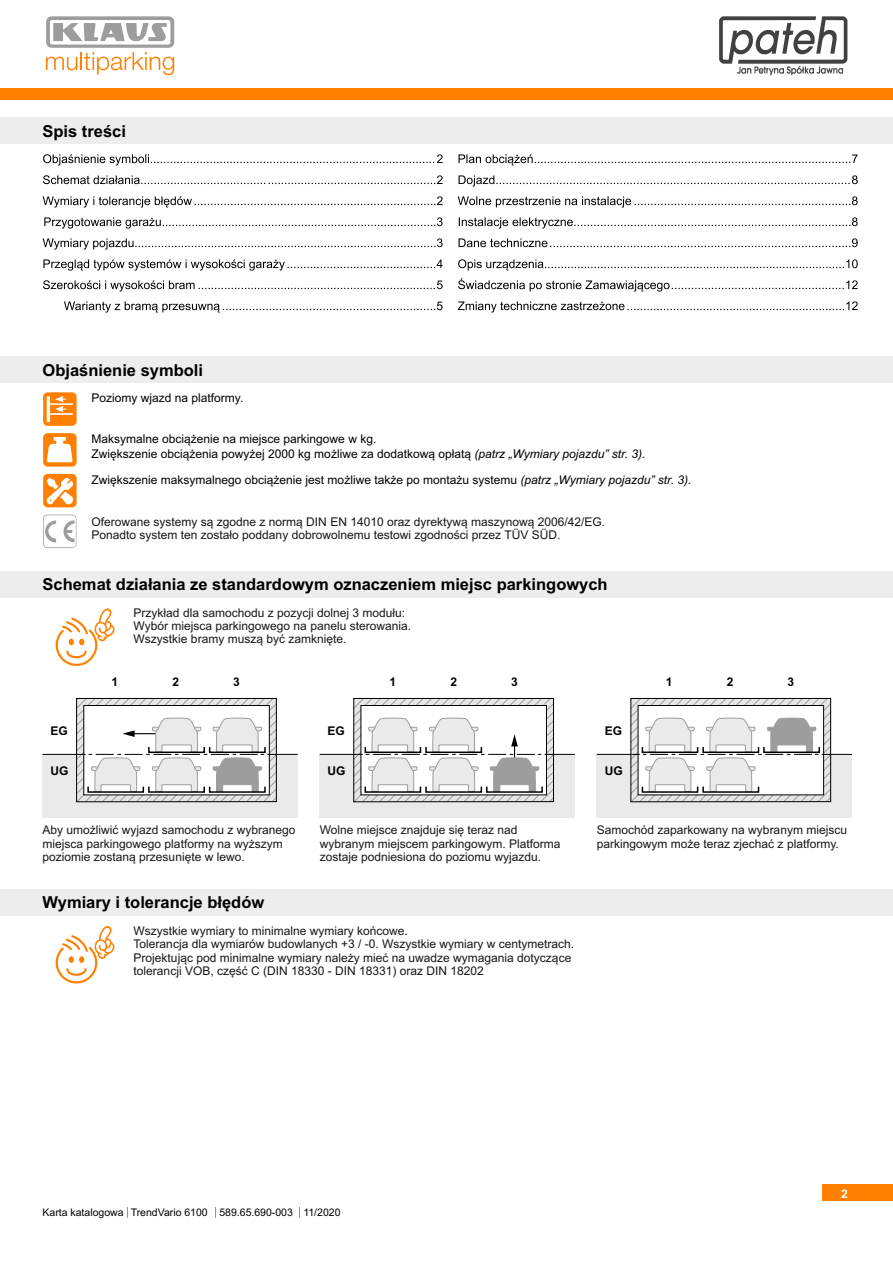
<style>
.page{position:relative;width:893px;height:1262px;background:#fff}
.page>*{position:absolute;margin:0;border:0;box-sizing:border-box;transform-origin:0 0}
.t1{font:700 16.5px "Arial";color:#000}
.t2{font:12px/13.4px "Arial";color:#151616}
.t3{font:12px/15px "Arial";color:#000}
.t4{font:700 12px "Arial";color:#000}
.t5{font:700 12px "Arial";color:#fff}
.t6{font:10.5px "Arial";color:#000}
.s1{font-style:italic}
</style>
<div class="page">
<svg style="left:46px;top:16px;width:128px;height:59px"></svg>
<div style="left:0;top:88px;width:893px;height:12px;background:#ff8000"></div>
<div style="left:821px;top:1184px;width:72px;height:17px;background:#ff8000"></div>
<div style="left:0;top:118px;width:893px;height:26px;background:#ededed"></div>
<div style="left:0;top:357px;width:893px;height:26px;background:#ededed"></div>
<div style="left:43px;top:392px;width:34px;height:34px;background:#ff8000;border-radius:4px"></div>
<svg style="left:47px;top:396px;width:26px;height:26px"></svg>
<div style="left:43px;top:433px;width:34px;height:33px;background:#ff8000;border-radius:4px"></div>
<svg style="left:47px;top:437px;width:26px;height:25px"></svg>
<div style="left:43px;top:474px;width:34px;height:33px;background:#ff8000;border-radius:4px"></div>
<svg style="left:47px;top:478px;width:26px;height:26px"></svg>
<svg style="left:43px;top:514px;width:34px;height:34px"></svg>
<div style="left:0;top:571px;width:893px;height:26px;background:#ededed"></div>
<svg style="left:56px;top:608px;width:59px;height:58px"></svg>
<div style="left:43px;top:754px;width:255px;height:64px;background:#eaeaea"></div>
<hr style="left:43px;top:754px;width:34px;height:1px;background:#000">
<svg style="left:76px;top:698px;width:222px;height:104px"></svg>
<div style="left:209px;top:746px;width:57px;height:7px;border:1px solid #000"></div>
<div style="left:320px;top:754px;width:255px;height:64px;background:#eaeaea"></div>
<hr style="left:320px;top:754px;width:34px;height:1px;background:#000">
<svg style="left:353px;top:698px;width:222px;height:104px"></svg>
<div style="left:425px;top:746px;width:57px;height:7px;border:1px solid #000"></div>
<div style="left:596px;top:754px;width:255px;height:64px;background:#eaeaea"></div>
<hr style="left:596px;top:754px;width:35px;height:1px;background:#000">
<svg style="left:630px;top:698px;width:221px;height:104px"></svg>
<div style="left:702px;top:746px;width:57px;height:7px;border:1px solid #000"></div>
<div style="left:0;top:889px;width:893px;height:26px;background:#ededed"></div>
<svg style="left:56px;top:926px;width:59px;height:57px"></svg>
<svg style="left:719px;top:16px;width:128px;height:59px"></svg>
<svg style="left:43px;top:154px;width:399px;height:11px"></svg>
<svg style="left:43px;top:175px;width:399px;height:9px"></svg>
<svg style="left:43px;top:196px;width:399px;height:11px"></svg>
<svg style="left:44px;top:217px;width:398px;height:11px"></svg>
<svg style="left:43px;top:238px;width:399px;height:11px"></svg>
<svg style="left:43px;top:259px;width:399px;height:11px"></svg>
<svg style="left:43px;top:280px;width:399px;height:11px"></svg>
<svg style="left:64px;top:301px;width:378px;height:11px"></svg>
<svg style="left:458px;top:154px;width:399px;height:11px"></svg>
<svg style="left:458px;top:175px;width:399px;height:11px"></svg>
<svg style="left:458px;top:196px;width:399px;height:11px"></svg>
<svg style="left:458px;top:217px;width:399px;height:11px"></svg>
<svg style="left:458px;top:238px;width:399px;height:9px"></svg>
<svg style="left:458px;top:259px;width:399px;height:11px"></svg>
<svg style="left:458px;top:278px;width:399px;height:13px"></svg>
<svg style="left:458px;top:301px;width:399px;height:11px"></svg>
<h1 class="t1" style="left:43px;top:125px;width:85px">Spis treści</h1>
<h1 class="t1" style="left:43px;top:363px;width:162px">Objaśnienie symboli</h1>
<p class="t3" style="left:91px;top:391px;width:153px">Poziomy wjazd na platformy.</p>
<p class="t3" style="left:91px;top:432px;width:555px">Maksymalne obciążenie na miejsce parkingowe w kg.<br>Zwiększenie obciążenia powyżej 2000 kg możliwe za dodatkową opłatą <span class="s1">(patrz „Wymiary pojazdu” str. 3).</span></p>
<p class="t3" style="left:91px;top:473px;width:601px">Zwiększenie maksymalnego obciążenie jest możliwe także po montażu systemu <span class="s1">(patrz „Wymiary pojazdu” str. 3).</span></p>
<p class="t2" style="left:91px;top:516px;width:515px">Oferowane systemy są zgodne z normą DIN EN 14010 oraz dyrektywą maszynową 2006/42/EG.<br>Ponadto system ten zostało poddany dobrowolnemu testowi zgodności przez TÜV SÜD.</p>
<h1 class="t1" style="left:43px;top:578px;width:566px">Schemat działania ze standardowym oznaczeniem miejsc parkingowych</h1>
<p class="t4" style="left:50px;top:726px;width:19px">EG</p>
<p class="t4" style="left:50px;top:766px;width:19px">UG</p>
<p class="t2" style="left:134px;top:607px;width:279px">Przykład dla samochodu z pozycji dolnej 3 modułu:<br>Wybór miejsca parkingowego na panelu sterowania.<br>Wszystkie bramy muszą być zamknięte.</p>
<p class="t4" style="left:112px;top:677px;width:8px">1</p>
<p class="t4" style="left:172px;top:677px;width:8px">2</p>
<p class="t4" style="left:233px;top:677px;width:8px">3</p>
<p class="t4" style="left:327px;top:726px;width:19px">EG</p>
<p class="t4" style="left:327px;top:766px;width:19px">UG</p>
<p class="t4" style="left:389px;top:677px;width:8px">1</p>
<p class="t4" style="left:450px;top:677px;width:8px">2</p>
<p class="t4" style="left:511px;top:677px;width:8px">3</p>
<p class="t4" style="left:604px;top:726px;width:19px">EG</p>
<p class="t4" style="left:604px;top:766px;width:19px">UG</p>
<p class="t4" style="left:666px;top:677px;width:8px">1</p>
<p class="t4" style="left:726px;top:677px;width:8px">2</p>
<p class="t4" style="left:787px;top:677px;width:8px">3</p>
<p class="t2" style="left:43px;top:824px;width:254px">Aby umożliwić wyjazd samochodu z wybranego miejsca parkingowego platformy na wyższym poziomie zostaną przesunięte w lewo.</p>
<p class="t2" style="left:320px;top:824px;width:242px">Wolne miejsce znajduje się teraz nad wybranym miejscem parkingowym. Platforma zostaje podniesiona do poziomu wyjazdu.</p>
<p class="t2" style="left:596px;top:824px;width:252px">Samochód zaparkowany na wybranym miejscu parkingowym może teraz zjechać z platformy.</p>
<h1 class="t1" style="left:43px;top:896px;width:223px">Wymiary i tolerancje błędów</h1>
<p class="t2" style="left:134px;top:925px;width:442px">Wszystkie wymiary to minimalne wymiary końcowe.<br>Tolerancja dla wymiarów budowlanych +3 / -0. Wszystkie wymiary w centymetrach.<br>Projektując pod minimalne wymiary należy mieć na uwadze wymagania dotyczące tolerancji VOB, część C (DIN 18330 - DIN 18331) oraz DIN 18202</p>
<p class="t6" style="left:43px;top:1208px;width:299px">Karta katalogowa TrendVario 6100 589.65.690-003 11/2020</p>
<p class="t5" style="left:841px;top:1189px;width:8px">2</p>
</div>
